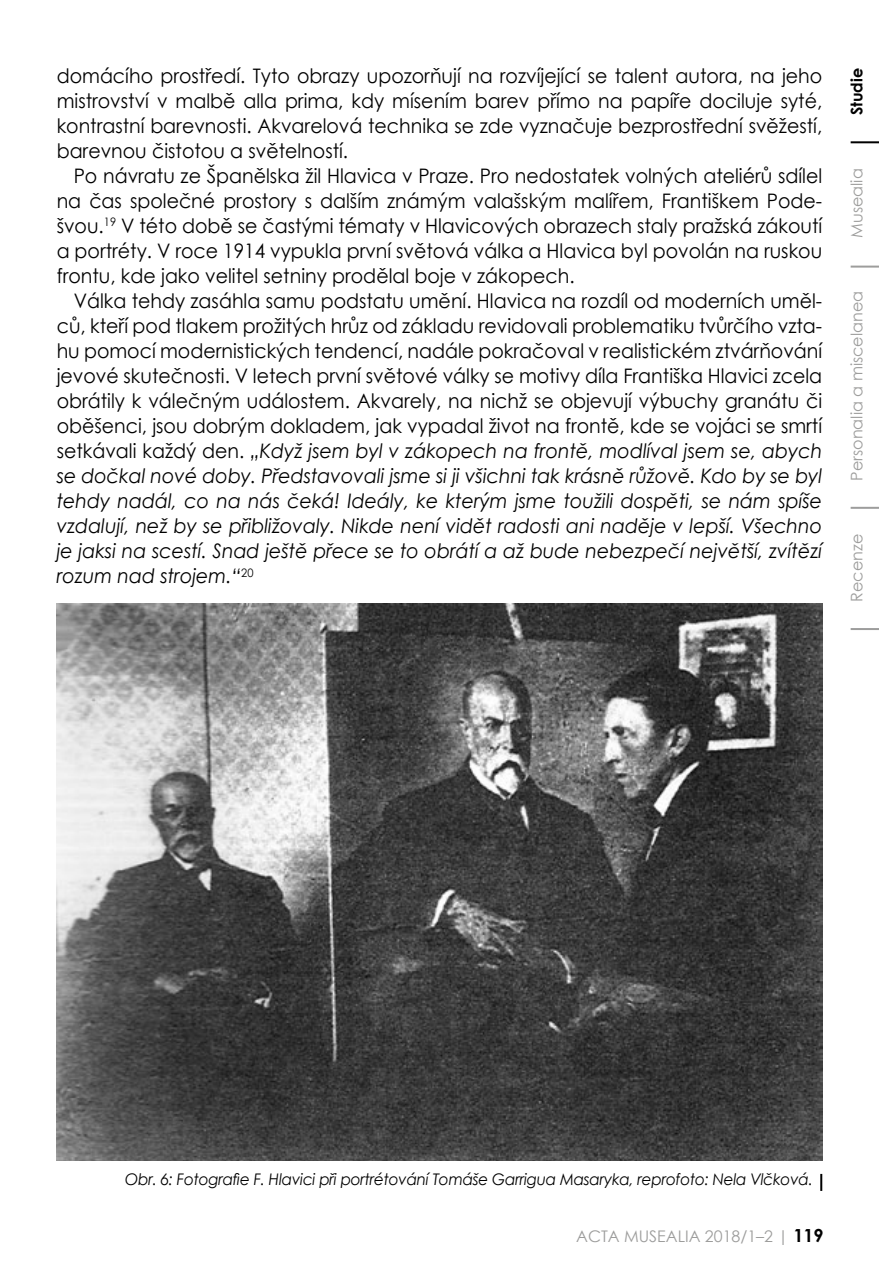
<style>
.page{position:relative;width:879px;height:1276px;background:#fff}
.page>*{position:absolute;margin:0;border:0;box-sizing:border-box;transform-origin:0 0}
.t1{font:20px/25px "Century Gothic";color:#000;text-align:justify;scale:.95 1}
.t2{font:italic 16px "Century Gothic";letter-spacing:-.015em;color:#000;scale:.95 1}
.t3{font:16px "Century Gothic";color:#9d9d9c}
.t4{font:700 16px "Century Gothic";color:#000}
.s1{font-style:italic}
.s2{font-weight:700;font-size:18px;color:#000}
</style>
<div class="page">
<hr style="left:850px;top:141px;width:29px;height:2px;background:#000">
<hr style="left:850px;top:266px;width:29px;height:2px;background:#9d9d9c">
<hr style="left:850px;top:507px;width:29px;height:2px;background:#9d9d9c">
<hr style="left:850px;top:628px;width:29px;height:2px;background:#9d9d9c">
<img style="left:57px;top:604px;width:765px;height:556px">
<svg style="left:820px;top:1174px;width:2px;height:17px"></svg>
<p class="t1" style="left:57px;top:63px;width:807px">domácího prostředí. Tyto obrazy upozorňují na rozvíjející se talent autora, na jeho mistrovství v malbě alla prima, kdy mísením barev přímo na papíře dociluje syté, kontrastní barevnosti. Akvarelová technika se zde vyznačuje bezprostřední svěžestí, barevnou čistotou a světelností.</p>
<p class="t1" style="left:57px;top:163px;width:807px;text-indent:17px">Po návratu ze Španělska žil Hlavica v Praze. Pro nedostatek volných ateliérů sdílel na čas společné prostory s dalším známým valašským malířem, Františkem Pode&shy;švou.<sup>19</sup> V této době se častými tématy v Hlavicových obrazech staly pražská zákoutí a portréty. V roce 1914 vypukla první světová válka a Hlavica byl povolán na ruskou frontu, kde jako velitel setniny prodělal boje v zákopech.</p>
<p class="t1" style="left:57px;top:288px;width:807px;text-indent:17px">Válka tehdy zasáhla samu podstatu umění. Hlavica na rozdíl od moderních uměl&shy;ců, kteří pod tlakem prožitých hrůz od základu revidovali problematiku tvůrčího vzta&shy;hu pomocí modernistických tendencí, nadále pokračoval v realistickém ztvárňování jevové skutečnosti. V letech první světové války se motivy díla Františka Hlavici zcela obrátily k válečným událostem. Akvarely, na nichž se objevují výbuchy granátu či oběšenci, jsou dobrým dokladem, jak vypadal život na frontě, kde se vojáci se smrtí setkávali každý den. <span class="s1">„Když jsem byl v zákopech na frontě, modlíval jsem se, abych se dočkal nové doby. Představovali jsme si ji všichni tak krásně růžově. Kdo by se byl tehdy nadál, co na nás čeká! Ideály, ke kterým jsme toužili dospěti, se nám spíše vzdalují, než by se přibližovaly. Nikde není vidět radosti ani naděje v lepší. Všechno je jaksi na scestí. Snad ještě přece se to obrátí a až bude nebezpečí největší, zvítězí rozum nad strojem.“</span><sup>20</sup></p>
<p class="t4" style="left:844px;top:115px;width:49px;rotate:-90deg">Studie</p>
<p class="t3" style="left:845px;top:238px;width:71px;rotate:-90deg">Musealia</p>
<p class="t3" style="left:845px;top:481px;width:191px;rotate:-90deg">Personalia a miscelanea</p>
<p class="t3" style="left:845px;top:602px;width:69px;rotate:-90deg">Recenze</p>
<p class="t2" style="left:125px;top:1167px;width:725px">Obr. 6: Fotografie F. Hlavici při portrétování Tomáše Garrigua Masaryka, reprofoto: Nela Vlčková.</p>
<p class="t3" style="left:576px;top:1225px;width:60px">ACTA MUSE</p>
<p class="t3" style="left:666px;top:1225px;width:159px">ALIA 2018/1–2 | <span class="s2">119</span></p>
</div>
